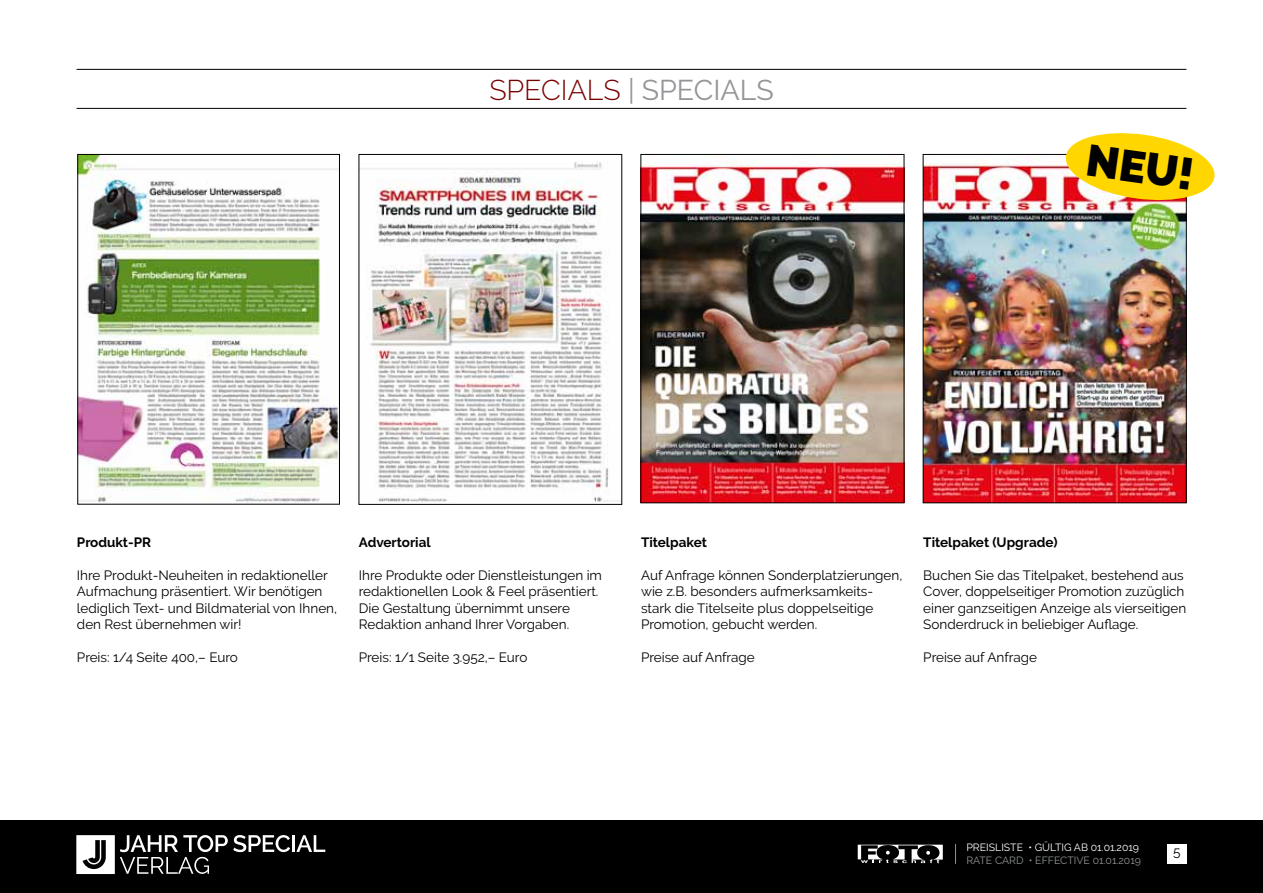
<style>
.page{position:relative;width:1263px;height:893px;background:#fff}
.page>*{position:absolute;margin:0;border:0;box-sizing:border-box;transform-origin:0 0}
.t1{font:900 44.1px "Raleway";color:#000}
.t2{font:28.5px "Raleway";color:#939598}
.t3{font:300 28.5px "Raleway";color:#790000}
.t4{font:13.5px/16.5px "Raleway";color:#000}
.t5{font:700 13.5px "Raleway";color:#000}
.t6{font:10.5px "Raleway";color:#fff}
.t7{font:10.5px "Raleway";color:#939598}
</style>
<div class="page">
<div style="left:0;top:820px;width:1263px;height:73px;background:#000"></div>
<svg style="left:955px;top:844px;width:1px;height:20px"></svg>
<div style="left:1167px;top:845px;width:19px;height:19px;background:#fff"></div>
<hr style="left:77px;top:69px;width:1109px;height:1px;background:#000">
<hr style="left:77px;top:108px;width:1109px;height:1px;background:#000">
<hr style="left:292px;top:835px;width:3px;height:17px;background:#fff">
<svg style="left:296px;top:835px;width:29px;height:17px"></svg>
<svg style="left:76px;top:835px;width:214px;height:39px"></svg>
<svg style="left:858px;top:845px;width:85px;height:18px"></svg>
<img style="left:361px;top:162px;width:259px;height:340px">
<img style="left:80px;top:156px;width:258px;height:346px">
<div style="left:78px;top:154px;width:262px;height:350px;border:1px solid #000"></div>
<img style="left:643px;top:156px;width:259px;height:345px">
<div style="left:641px;top:154px;width:263px;height:349px;border:1px solid #000"></div>
<img style="left:925px;top:159px;width:259px;height:342px">
<div style="left:923px;top:154px;width:263px;height:349px;border:1px solid #000"></div>
<svg style="left:1063px;top:133px;width:152px;height:71px"></svg>
<h2 class="t3" style="left:489px;top:73px;width:35px">SPECIALS</h2>
<h2 class="t2" style="left:628px;top:73px;width:32px">| Special</h2>
<h2 class="t2" style="left:756px;top:73px;width:19px">s</h2>
<h1 class="t1" style="left:1090px;top:134px;width:110px;rotate:8deg">NEU!</h1>
<p class="t5" style="left:77px;top:534px;width:76px">Produkt-PR</p>
<p class="t4" style="left:77px;top:566px;width:262px">Ihre Produkt-Neuheiten in redaktioneller Aufmachung präsentiert. Wir benötigen lediglich Text- und Bildmaterial von Ihnen, den Rest übernehmen wir!</p>
<p class="t4" style="left:77px;top:649px;width:162px">Preis: 1/4 Seite 400,– Euro</p>
<p class="t5" style="left:359px;top:534px;width:73px">Advertorial</p>
<p class="t4" style="left:359px;top:566px;width:245px">Ihre Produkte oder Dienstleistungen im redaktionellen Look &amp; Feel präsentiert.<br>Die Gestaltung übernimmt unsere -Redaktion anhand Ihrer Vorgaben.</p>
<p class="t4" style="left:359px;top:649px;width:170px">Preis: 1/1 Seite 3.952,– Euro</p>
<p class="t5" style="left:641px;top:534px;width:67px">Titelpaket</p>
<p class="t4" style="left:641px;top:566px;width:263px">Auf Anfrage können Sonderplatzierungen, wie z.B. besonders aufmerksamkeits&shy;stark die Titelseite plus doppelseitige Promotion, gebucht werden.</p>
<p class="t4" style="left:641px;top:649px;width:115px">Preise auf Anfrage</p>
<p class="t5" style="left:923px;top:534px;width:136px">Titelpaket (Upgrade)</p>
<p class="t4" style="left:923px;top:566px;width:265px">Buchen Sie das Titelpaket, bestehend aus Cover, doppelseitiger Promotion zuzüglich einer ganzseitigen Anzeige als vierseitigen Sonderdruck in beliebiger Auflage.</p>
<p class="t4" style="left:923px;top:649px;width:115px">Preise auf Anfrage</p>
<p class="t6" style="left:966px;top:841px;width:76px">Preisliste • gültig</p>
<p class="t6" style="left:1074px;top:841px;width:67px">ab 01.01.2019</p>
<p class="t7" style="left:966px;top:854px;width:8px">Rate</p>
<p class="t7" style="left:995px;top:854px;width:147px">Card • EFFECTIVE 01.01.2019</p>
<p class="t4" style="left:1173px;top:845px;width:9px">5</p>
</div>
